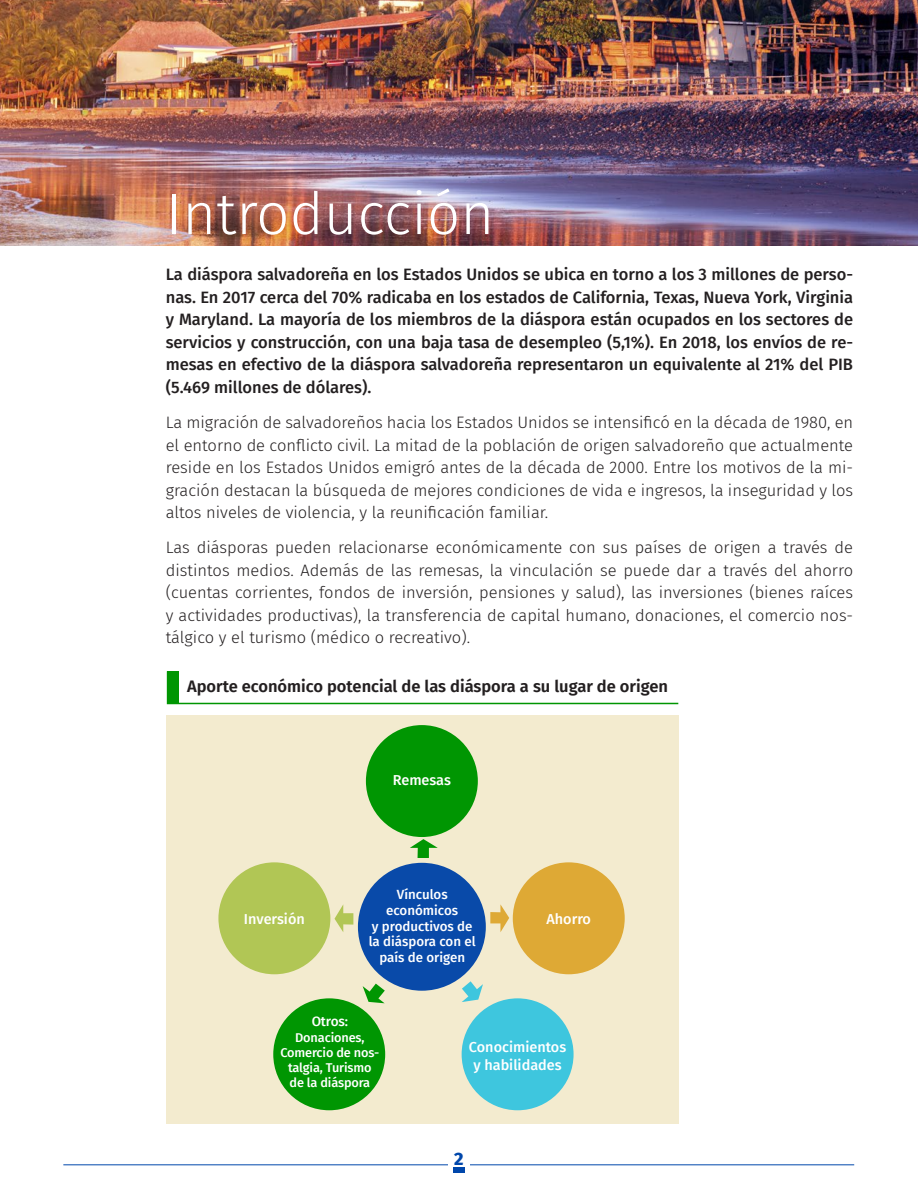
<style>
.page{position:relative;width:918px;height:1188px;background:#fff}
.page>*{position:absolute;margin:0;border:0;box-sizing:border-box;transform-origin:0 0}
.TIT1{font:300 58.35px "Fira Sans";color:#fff}
.t1{font:800 18px "Fira Sans";color:#0047ab}
.TXT{font:300 16.5px/22.5px "Fira Sans";color:#231f20;text-align:justify}
.TXT-2{font:500 16.5px/22.5px "Fira Sans";color:#231f20;text-align:justify}
.TIT2{font:600 16.5px "Fira Sans";color:#231f20}
.t2{font:500 14.4px "Fira Sans";color:#fff}
.t3{font:500 13.65px "Fira Sans";letter-spacing:-.01em;color:#fff}
.t4{font:500 13.35px/15.9px "Fira Sans";color:#fff;text-align:center}
.t5{font:500 12.75px/15.3px "Fira Sans";letter-spacing:-.01em;color:#fff;text-align:center}
</style>
<div class="page">
<hr style="left:63px;top:1165px;width:791px;height:1px;background:#0047ab">
<div style="left:448px;top:1148px;width:21px;height:24px;background:#fff"></div>
<div style="left:453px;top:1167px;width:12px;height:5px;background:#0047ab"></div>
<img style="left:0;top:0;width:918px;height:245px">
<div style="left:166px;top:716px;width:512px;height:408px;background:#f3ebcf"></div>
<svg style="left:166px;top:671px;width:513px;height:34px"></svg>
<div style="left:168px;top:671px;width:11px;height:32px;background:#009602"></div>
<div style="left:358px;top:863px;width:128px;height:128px;background:#094aa9;border-radius:50%"></div>
<div style="left:366px;top:725px;width:112px;height:112px;background:#009602;border-radius:50%"></div>
<div style="left:513px;top:862px;width:112px;height:112px;background:#dea935;border-radius:50%"></div>
<div style="left:462px;top:998px;width:112px;height:112px;background:#3ec6de;border-radius:50%"></div>
<div style="left:218px;top:862px;width:112px;height:112px;background:#b1c655;border-radius:50%"></div>
<div style="left:273px;top:998px;width:112px;height:112px;background:#009602;border-radius:50%"></div>
<svg style="left:410px;top:839px;width:28px;height:19px"></svg>
<svg style="left:363px;top:984px;width:22px;height:19px"></svg>
<svg style="left:462px;top:981px;width:21px;height:21px"></svg>
<svg style="left:490px;top:904px;width:19px;height:28px"></svg>
<svg style="left:335px;top:904px;width:18px;height:28px"></svg>
<p class="TIT1" style="left:166px;top:172px;width:330px">Introducción</p>
<p class="TXT-2" style="left:166px;top:262px;width:689px">La diáspora salvadoreña en los Estados Unidos se ubica en torno a los 3 millones de perso&shy;nas. En 2017 cerca del 70% radicaba en los estados de California, Texas, Nueva York, Virginia y Maryland. La mayoría de los miembros de la diáspora están ocupados en los sectores de servicios y construcción, con una baja tasa de desempleo (5,1%). En 2018, los envíos de re&shy;mesas en efectivo de la diáspora salvadoreña representaron un equivalente al 21% del PIB (5.469 millones de dólares).</p>
<p class="TXT" style="left:166px;top:411px;width:689px">La migración de salvadoreños hacia los Estados Unidos se intensificó en la década de 1980, en el entorno de conflicto civil. La mitad de la población de origen salvadoreño que actualmente reside en los Estados Unidos emigró antes de la década de 2000. Entre los motivos de la mi&shy;gración destacan la búsqueda de mejores condiciones de vida e ingresos, la inseguridad y los altos niveles de violencia, y la reunificación familiar.</p>
<p class="TXT" style="left:166px;top:536px;width:689px">Las diásporas pueden relacionarse económicamente con sus países de origen a través de distintos medios. Además de las remesas, la vinculación se puede dar a través del ahorro (cuentas corrientes, fondos de inversión, pensiones y salud), las inversiones (bienes raíces y actividades productivas), la transferencia de capital humano, donaciones, el comercio nos&shy;tálgico y el turismo (médico o recreativo).</p>
<p class="TIT2" style="left:187px;top:673px;width:483px">Aporte económico potencial de las diáspora a su lugar de origen</p>
<p class="t2" style="left:244px;top:907px;width:62px">Inversión</p>
<p class="t2" style="left:393px;top:769px;width:60px">Remesas</p>
<p class="t4" style="left:397px;top:885px;width:52px">Vínculos</p>
<p class="t4" style="left:386px;top:901px;width:73px">económicos</p>
<p class="t4" style="left:369px;top:917px;width:108px">y productivos de la diáspora con el país de origen</p>
<p class="t2" style="left:546px;top:907px;width:46px">Ahorro</p>
<p class="t3" style="left:312px;top:1011px;width:38px">Otros:</p>
<p class="t5" style="left:280px;top:1029px;width:101px">Donaciones,<br>Comercio de nos&shy;talgia, Turismo de la diáspora</p>
<p class="t2" style="left:469px;top:1036px;width:99px">Conocimientos</p>
<p class="t2" style="left:474px;top:1053px;width:90px">y habilidades</p>
<p class="t1" style="left:454px;top:1143px;width:11px">2</p>
</div>
